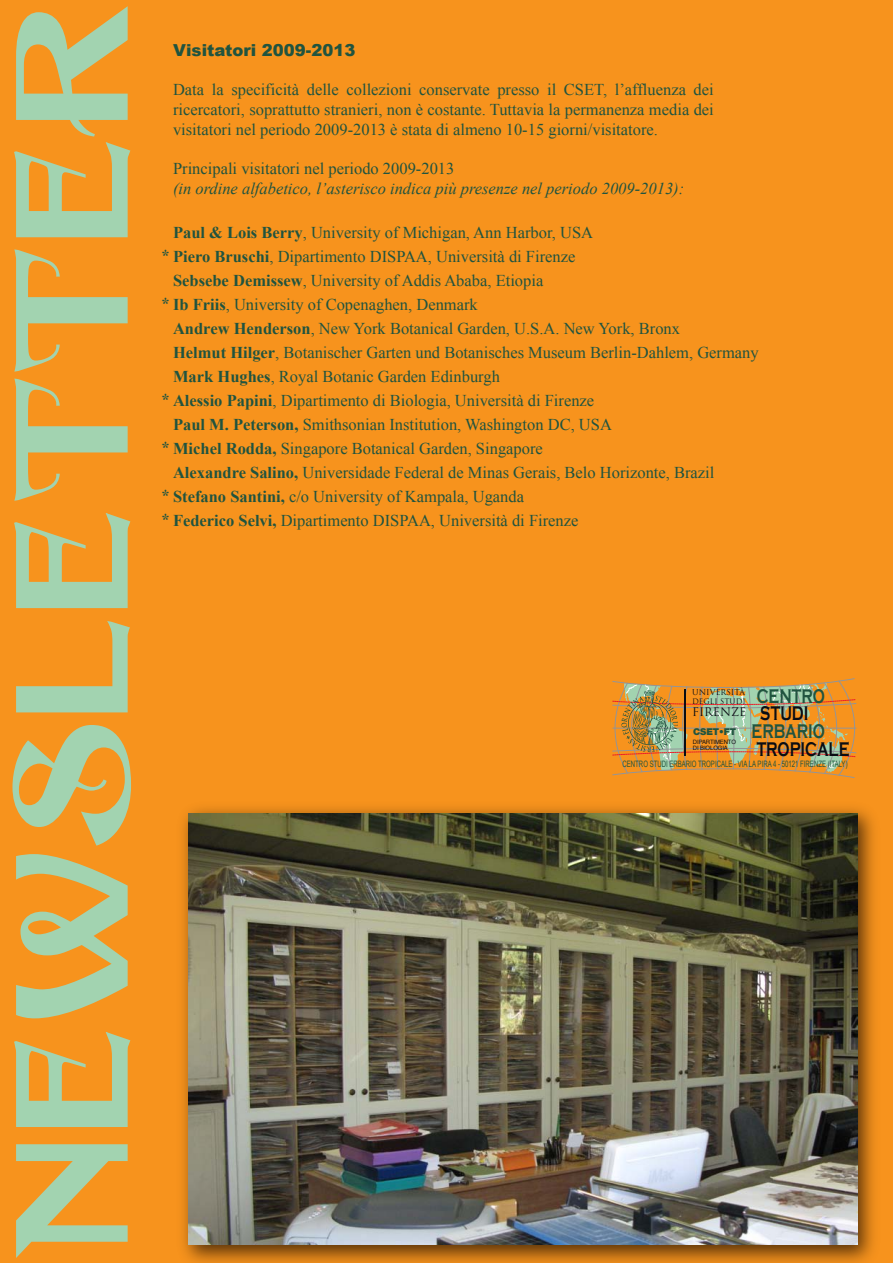
<style>
.page{position:relative;width:893px;height:1263px;background:#f7931d}
.page>*{position:absolute;margin:0;border:0;box-sizing:border-box;transform-origin:0 0}
.t1{font:142.5px "Sesame";color:#a2d3b0}
.t2{font:700 20.4px "Copperplate Gothic";color:#0a0d14;scale:.7 1}
.t3{font:700 20.4px "Copperplate Gothic";color:#20543f;scale:.7 1}
.t4{font:16.5px/19.8px "Times New Roman";color:#20543f;text-align:justify}
.t5{font:italic 16.5px/19.8px "Times New Roman";color:#20543f}
.t6{font:900 16.5px "Arial";color:#20543f}
.t7{font:11.7px "Trajan Pro";color:#0a0d14}
.t8{font:900 9.45px "Helvetica Neue LT Std";letter-spacing:-.005em;color:#20543f}
.t9{font:8.85px "Arial Narrow";color:#20543f;scale:.83 1}
.t10{font:7.95px "Trajan Pro";letter-spacing:.005em;color:#0a0d14}
.t11{font:7.35px "Trajan Pro";letter-spacing:.005em;color:#0a0d14}
.t12{font:6px/6.6px "Helvetica";letter-spacing:-.02em;color:#0a0d14}
.s1{font-style:normal}
.s2{font-weight:700}
</style>
<div class="page">
<img style="left:182px;top:807px;width:693px;height:456px">
<img style="left:188px;top:813px;width:669px;height:431px">
<svg style="left:613px;top:678px;width:243px;height:100px"></svg>
<hr style="left:684px;top:689px;width:2px;height:67px;background:#0a0d14">
<p class="t1" style="left:-26px;top:1256px;width:1255px;rotate:-90deg">NEWSLETTER</p>
<p class="t6" style="left:173px;top:38px;width:184px">Visitatori 2009-2013</p>
<p class="t4" style="left:173px;top:80px;width:542px">Data la specificità delle collezioni conservate presso il CSET, l’affluenza dei ricercatori, soprattutto stranieri, non è costante. Tuttavia la permanenza media dei visitatori nel periodo 2009-2013 è stata di almeno 10-15 giorni/visitatore.</p>
<p class="t5" style="left:173px;top:159px;width:513px"><span class="s1">Principali visitatori nel periodo 2009-2013<br></span>(in ordine alfabetico, l’asterisco indica più presenze nel periodo 2009-2013):</p>
<p class="t4" style="left:173px;top:222px;width:422px"><span class="s2">Paul &amp; Lois Berry</span>, University of Michigan, Ann Harbor, USA</p>
<p class="t4" style="left:162px;top:246px;width:415px"><span class="s2">* Piero Bruschi</span>, Dipartimento DISPAA, Università di Firenze</p>
<p class="t4" style="left:173px;top:270px;width:372px"><span class="s2">Sebsebe Demissew</span>, University of Addis Ababa, Etiopia</p>
<p class="t4" style="left:162px;top:294px;width:318px"><span class="s2">* Ib Friis</span>, University of Copenaghen, Denmark</p>
<p class="t4" style="left:173px;top:318px;width:509px"><span class="s2">Andrew Henderson</span>, New York Botanical Garden, U.S.A. New York, Bronx</p>
<p class="t4" style="left:173px;top:342px;width:587px"><span class="s2">Helmut Hilger</span>, Botanischer Garten und Botanisches Museum Berlin-Dahlem, Germany</p>
<p class="t4" style="left:173px;top:366px;width:328px"><span class="s2">Mark Hughes</span>, Royal Botanic Garden Edinburgh</p>
<p class="t4" style="left:162px;top:390px;width:434px"><span class="s2">* Alessio Papini</span>, Dipartimento di Biologia, Università di Firenze</p>
<p class="t4" style="left:173px;top:414px;width:440px"><span class="s2">Paul M. Peterson,</span> Smithsonian Institution, Washington DC, USA</p>
<p class="t4" style="left:162px;top:438px;width:383px"><span class="s2">* Michel Rodda,</span> Singapore Botanical Garden, Singapore</p>
<p class="t4" style="left:173px;top:462px;width:543px"><span class="s2">Alexandre Salino,</span> Universidade Federal de Minas Gerais, Belo Horizonte, Brazil</p>
<p class="t4" style="left:162px;top:486px;width:364px"><span class="s2">* Stefano Santini,</span> c/o University of Kampala, Uganda</p>
<p class="t4" style="left:162px;top:510px;width:418px"><span class="s2">* Federico Selvi,</span> Dipartimento DISPAA, Università di Firenze</p>
<p class="t10" style="left:692px;top:687px;width:54px">UNIVERSITÀ</p>
<p class="t11" style="left:692px;top:696px;width:55px">DEGLI STUDI</p>
<p class="t7" style="left:692px;top:705px;width:56px">FIRENZE</p>
<p class="t3" style="left:757px;top:685px;width:99px">CENTRO</p>
<p class="t2" style="left:760px;top:702px;width:71px">STUDI</p>
<p class="t3" style="left:752px;top:720px;width:106px">ERBARIO</p>
<p class="t2" style="left:757px;top:738px;width:134px">TROPICALE</p>
<p class="t9" style="left:622px;top:757px;width:273px">CENTRO STUDI ERBARIO TROPICALE - VIA LA PIRA 4 - 50121 FIRENZE (ITALY)</p>
<p class="t8" style="left:693px;top:726px;width:44px">CSET•FT</p>
<p class="t12" style="left:693px;top:738px;width:45px">DIPARTIMENTO<br>DI BIOLOGIA</p>
</div>
